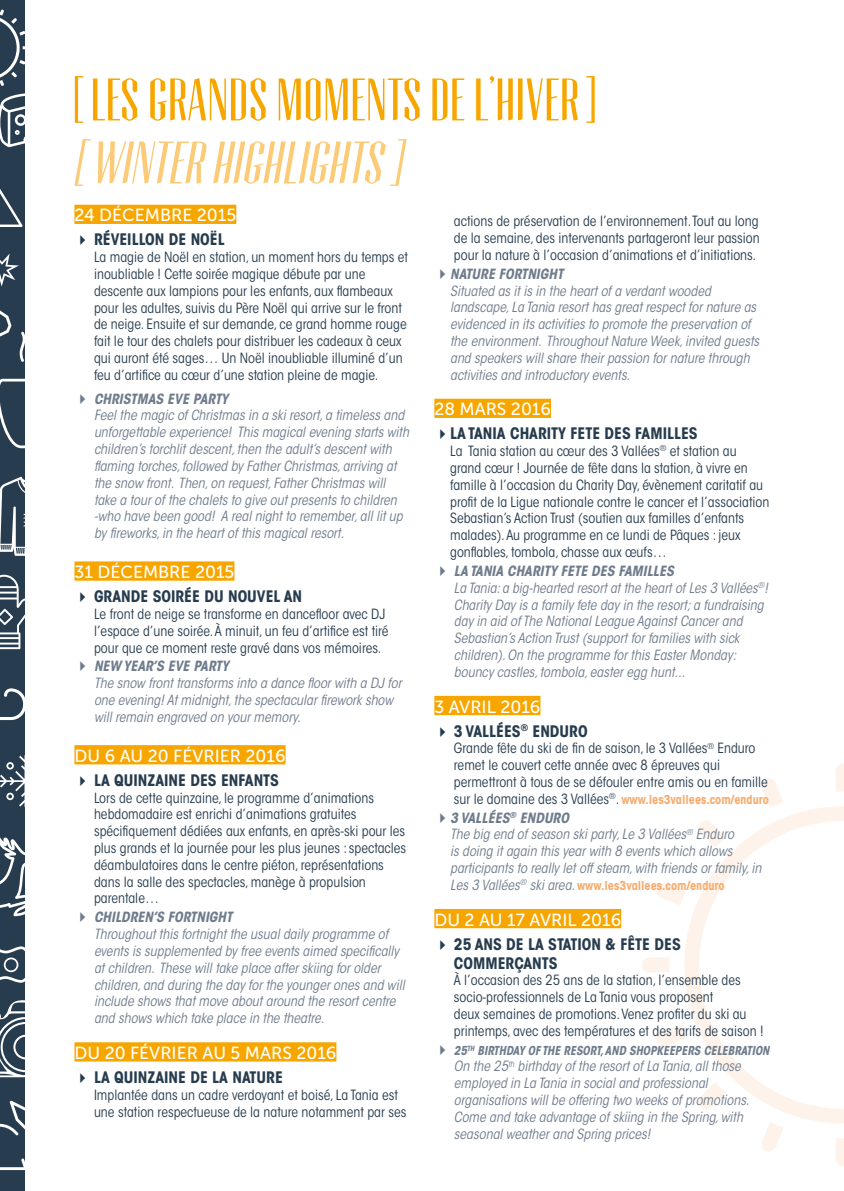
<style>
.page{position:relative;width:844px;height:1191px;background:#fff}
.page>*{position:absolute;margin:0;border:0;box-sizing:border-box;transform-origin:0 0}
.t1{font:52.5px "Tommaso";color:#f7a600}
.t2{font:italic 52.5px "Tommaso";color:#fccb78}
.t3{font:17.5px "Museo Sans 500";color:#fff}
.t4{font:700 condensed 15.75px/18.9px "ITC Avant Garde Std";color:#273c4e}
.t5{font:italic condensed 14px/16.8px "ITC Avant Garde Std";color:#6f7c8c}
.t6{font:condensed 14px/16.8px "ITC Avant Garde Std";color:#273c4e}
.t7{font:700 condensed 12.25px "ITC Avant Garde Std";color:#f7ac6f}
.t8{font:italic 700 condensed 12.25px "ITC Avant Garde Std";color:#6f7c8c;scale:.96 1}
.s1{font-weight:700}
.s2{font-weight:400;font-size:14px;color:#273c4e}
.s3{font-weight:400;font-style:italic;font-size:14px;color:#6f7c8c}
</style>
<div class="page">
<svg style="left:836px;top:764px;width:7px;height:27px"></svg>
<svg style="left:836px;top:1138px;width:7px;height:28px"></svg>
<svg style="left:642px;top:957px;width:27px;height:15px"></svg>
<svg style="left:656px;top:883px;width:28px;height:22px"></svg>
<svg style="left:762px;top:1123px;width:21px;height:28px"></svg>
<svg style="left:657px;top:1025px;width:27px;height:21px"></svg>
<svg style="left:761px;top:778px;width:22px;height:28px"></svg>
<svg style="left:684px;top:806px;width:159px;height:317px"></svg>
<div style="left:74px;top:205px;width:162px;height:19px;background:#f7a600"></div>
<div style="left:74px;top:561px;width:160px;height:19px;background:#f7a600"></div>
<div style="left:74px;top:745px;width:211px;height:19px;background:#f7a600"></div>
<div style="left:74px;top:1042px;width:262px;height:19px;background:#f7a600"></div>
<div style="left:434px;top:399px;width:117px;height:19px;background:#f7a600"></div>
<div style="left:434px;top:696px;width:106px;height:19px;background:#f7a600"></div>
<div style="left:434px;top:909px;width:187px;height:19px;background:#f7a600"></div>
<div style="left:0;top:0;width:25px;height:1191px;background:#273c4e"></div>
<svg style="left:0;top:688px;width:25px;height:33px"></svg>
<svg style="left:0;top:575px;width:25px;height:75px"></svg>
<svg style="left:0;top:477px;width:25px;height:79px"></svg>
<svg style="left:0;top:1000px;width:25px;height:77px"></svg>
<svg style="left:0;top:1100px;width:25px;height:70px"></svg>
<svg style="left:0;top:755px;width:25px;height:52px"></svg>
<svg style="left:0;top:837px;width:25px;height:146px"></svg>
<svg style="left:0;top:379px;width:25px;height:70px"></svg>
<svg style="left:0;top:253px;width:25px;height:109px"></svg>
<svg style="left:0;top:9px;width:25px;height:218px"></svg>
<h1 class="t1" style="left:74px;top:69px;width:524px">[LES GRANDS MOMENTS DE L’HIVER]</h1>
<h1 class="t2" style="left:74px;top:132px;width:339px">[WINTER HIGHLIGHTS]</h1>
<p class="t6" style="left:454px;top:213px;width:307px;text-align:justify">actions de préservation de l’environnement. Tout au long de la semaine, des intervenants partageront leur passion pour la nature à l’occasion d’animations et d’initiations.</p>
<p class="t5" style="left:450px;top:266px;width:310px;text-indent:-16px">✔<span class="s1">NATURE FORTNIGHT<br></span>Situated as it is in the heart of a verdant wooded landscape, La Tania resort has great respect for nature as evidenced in its activities to promote the preservation of the environment. Throughout Nature Week, invited guests and speakers will share their passion for nature through activities and introductory events.</p>
<p class="t3" style="left:434px;top:400px;width:118px">28 MARS 2016</p>
<p class="t4" style="left:434px;top:424px;width:265px">✔LA TANIA CHARITY FETE DES FAMILLES</p>
<p class="t6" style="left:450px;top:443px;width:321px">La Tania station au cœur des 3 Vallées<sup>®</sup> et station au grand cœur ! Journée de fête dans la station, à vivre en famille à l’occasion du Charity Day, évènement caritatif au profit de la Ligue nationale contre le cancer et l’association Sebastian’s Action Trust (soutien aux familles d’enfants malades). Au programme en ce lundi de Pâques : jeux gonflables, tombola, chasse aux œufs…</p>
<p class="t5" style="left:454px;top:563px;width:315px;text-indent:-20px">✔ <span class="s1">LA TANIA CHARITY FETE DES FAMILLES<br></span>La Tania: a big-hearted resort at the heart of Les 3 Vallées<sup>®</sup>!<br>Charity Day is a family fete day in the resort; a fundraising day in aid of The National League Against Cancer and Sebastian’s Action Trust (support for families with sick children). On the programme for this Easter Monday: bouncy castles, tombola, easter egg hunt...</p>
<p class="t3" style="left:434px;top:697px;width:107px">3 AVRIL 2016</p>
<p class="t4" style="left:434px;top:721px;width:155px">✔ 3 VALLÉES<sup>®</sup> ENDURO</p>
<p class="t6" style="left:454px;top:740px;width:315px">Grande fête du ski de fin de saison, le 3 Vallées<sup>®</sup> Enduro remet le couvert cette année avec 8 épreuves qui permettront à tous de se défouler entre amis ou en famille</p>
<p class="t7" style="left:454px;top:791px;width:316px"><span class="s2">sur le domaine des 3 Vallées</span><sup>®</sup><span class="s2">.</span> www.les3vallees.com/enduro</p>
<p class="t5" style="left:450px;top:809px;width:313px;text-indent:-16px">✔<span class="s1">3 VALLÉES</span><sup>®</sup> <span class="s1">ENDURO<br></span>The big end of season ski party, Le 3 Vallées<sup>®</sup> Enduro<br>is doing it again this year with 8 events which allows participants to really let off steam, with friends or family, in</p>
<p class="t7" style="left:450px;top:877px;width:276px"><span class="s3">Les 3 Vallées</span><sup>®</sup> <span class="s3">ski area.</span> www.les3vallees.com/enduro</p>
<p class="t3" style="left:434px;top:910px;width:188px">DU 2 AU 17 AVRIL 2016</p>
<p class="t4" style="left:454px;top:934px;width:228px;text-indent:-20px">✔ 25 ANS DE LA STATION &amp; FÊTE DES<br>COMMERÇANTS</p>
<p class="t6" style="left:454px;top:972px;width:311px">À l’occasion des 25 ans de la station, l’ensemble des socio-professionnels de La Tania vous proposent<br>deux semaines de promotions. Venez profiter du ski au printemps, avec des températures et des tarifs de saison !</p>
<p class="t8" style="left:434px;top:1042px;width:350px">✔ 25<sup>TH</sup> BIRTHDAY OF THE RESORT, AND SHOPKEEPERS CELEBRATION</p>
<p class="t5" style="left:454px;top:1058px;width:297px">On the 25<sup>th</sup> birthday of the resort of La Tania, all those employed in La Tania in social and professional organisations will be offering two weeks of promotions.<br>Come and take advantage of skiing in the Spring, with seasonal weather and Spring prices!</p>
<p class="t3" style="left:74px;top:206px;width:163px">24 DÉCEMBRE 2015</p>
<p class="t4" style="left:74px;top:230px;width:152px">✔ RÉVEILLON DE NOËL</p>
<p class="t6" style="left:94px;top:249px;width:315px">La magie de Noël en station, un moment hors du temps et inoubliable ! Cette soirée magique débute par une descente aux lampions pour les enfants, aux flambeaux pour les adultes, suivis du Père Noël qui arrive sur le front de neige. Ensuite et sur demande, ce grand homme rouge fait le tour des chalets pour distribuer les cadeaux à ceux qui auront été sages… Un Noël inoubliable illuminé d’un feu d’artifice au cœur d’une station pleine de magie.</p>
<p class="t5" style="left:94px;top:390px;width:316px;text-indent:-20px">✔ <span class="s1">CHRISTMAS EVE PARTY<br></span>Feel the magic of Christmas in a ski resort, a timeless and unforgettable experience! This magical evening starts with children’s torchlit descent, then the adult’s descent with flaming torches, followed by Father Christmas, arriving at the snow front. Then, on request, Father Christmas will take a tour of the chalets to give out presents to children -who have been good! A real night to remember, all lit up by fireworks, in the heart of this magical resort.</p>
<p class="t3" style="left:74px;top:562px;width:161px">31 DÉCEMBRE 2015</p>
<p class="t4" style="left:74px;top:586px;width:229px">✔ GRANDE SOIRÉE DU NOUVEL AN</p>
<p class="t6" style="left:94px;top:605px;width:296px">Le front de neige se transforme en dancefloor avec DJ l’espace d’une soirée. À minuit, un feu d’artifice est tiré pour que ce moment reste gravé dans vos mémoires.</p>
<p class="t5" style="left:94px;top:658px;width:309px;text-indent:-20px">✔ <span class="s1">NEW YEAR’S EVE PARTY<br></span>The snow front transforms into a dance floor with a DJ for one evening! At midnight, the spectacular firework show will remain engraved on your memory.</p>
<p class="t3" style="left:74px;top:746px;width:212px">DU 6 AU 20 FÉVRIER 2016</p>
<p class="t4" style="left:74px;top:770px;width:206px">✔ LA QUINZAINE DES ENFANTS</p>
<p class="t6" style="left:94px;top:789px;width:313px">Lors de cette quinzaine, le programme d’animations hebdomadaire est enrichi d’animations gratuites spécifiquement dédiées aux enfants, en après-ski pour les plus grands et la journée pour les plus jeunes : spectacles déambulatoires dans le centre piéton, représentations dans la salle des spectacles, manège à propulsion parentale…</p>
<p class="t5" style="left:94px;top:909px;width:312px;text-indent:-20px">✔ <span class="s1">CHILDREN’S FORTNIGHT<br></span>Throughout this fortnight the usual daily programme of events is supplemented by free events aimed specifically at children. These will take place after skiing for older children, and during the day for the younger ones and will include shows that move about around the resort centre and shows which take place in the theatre.</p>
<p class="t3" style="left:74px;top:1043px;width:263px">DU 20 FÉVRIER AU 5 MARS 2016</p>
<p class="t4" style="left:74px;top:1067px;width:210px">✔ LA QUINZAINE DE LA NATURE</p>
<p class="t6" style="left:94px;top:1086px;width:314px">Implantée dans un cadre verdoyant et boisé, La Tania est une station respectueuse de la nature notamment par ses</p>
</div>
